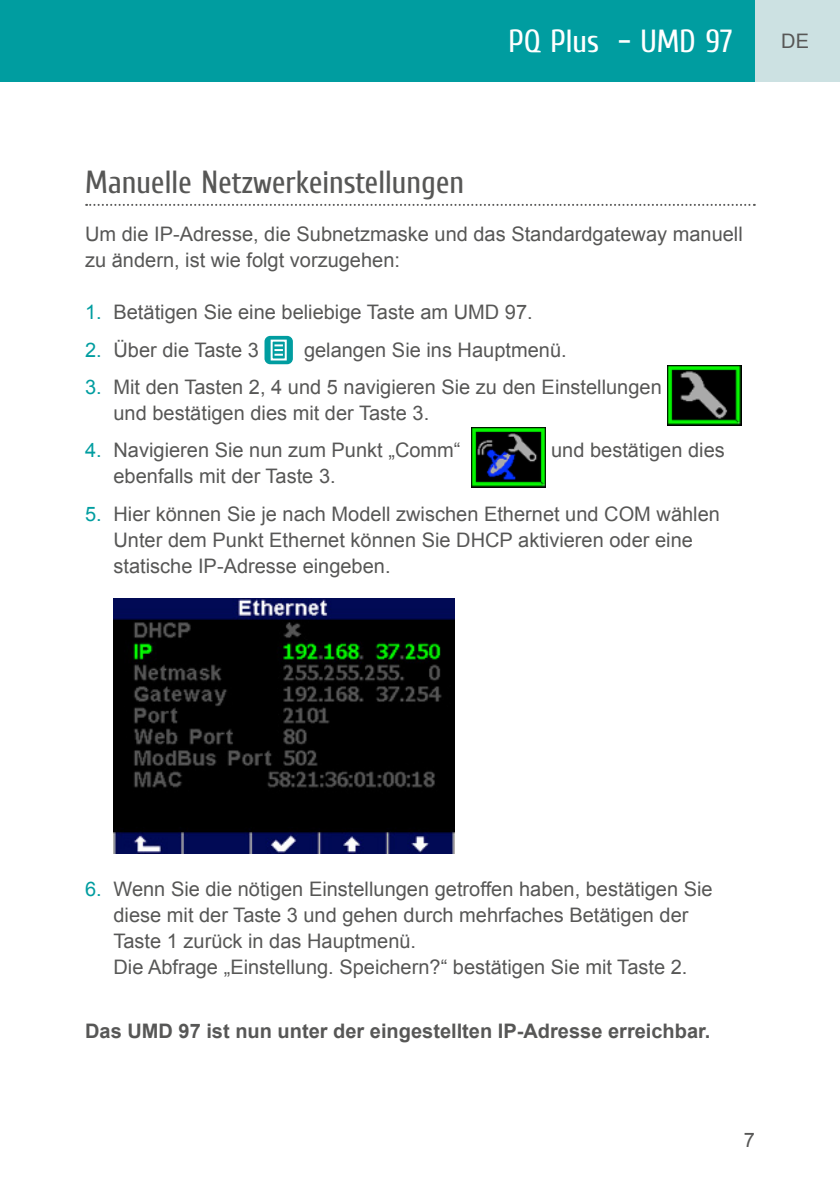
<style>
.page{position:relative;width:840px;height:1191px;background:#fff}
.page>*{position:absolute;margin:0;border:0;box-sizing:border-box;transform-origin:0 0}
.t1{font:32px "Cuprum";color:#575756}
.t2{font:32px "Cuprum";color:#fff}
.t3{font:20px/26px "Arial";color:#575756}
.t4{font:700 20px "Arial";color:#575756}
.s1{color:#009da0}
</style>
<div class="page">
<div style="left:0;top:0;width:839px;height:81px;background:#009da0"></div>
<div style="left:754px;top:0;width:85px;height:81px;background:#cce1e2"></div>
<svg style="left:86px;top:204px;width:668px;height:2px"></svg>
<div style="left:264px;top:336px;width:29px;height:28px;background:#009da0;border-radius:6px"></div>
<div style="left:270px;top:340px;width:16px;height:20px;border:2px solid #fff"></div>
<svg style="left:274px;top:344px;width:9px;height:12px"></svg>
<img style="left:667px;top:365px;width:73px;height:61px">
<img style="left:471px;top:427px;width:74px;height:61px">
<img style="left:113px;top:599px;width:341px;height:254px">
<h1 class="t2" style="left:508px;top:22px;width:225px">PQ Plus – UMD 97</h1>
<p class="t3" style="left:780px;top:28px;width:29px">DE</p>
<h1 class="t1" style="left:85px;top:163px;width:380px">Manuelle Netzwerkeinstellungen</h1>
<p class="t3" style="left:85px;top:221px;width:658px">Um die IP-Adresse, die Subnetzmaske und das Standardgateway manuell zu ändern, ist wie folgt vorzugehen:</p>
<p class="t3" style="left:85px;top:299px;width:449px"><span class="s1">1.</span> Betätigen Sie eine beliebige Taste am UMD 97.</p>
<p class="t3" style="left:85px;top:337px;width:175px"><span class="s1">2.</span> Über die Taste 3</p>
<p class="t3" style="left:304px;top:337px;width:264px">gelangen Sie ins Hauptmenü.</p>
<p class="t3" style="left:113px;top:374px;width:549px;text-indent:-28px"><span class="s1">3.</span> Mit den Tasten 2, 4 und 5 navigieren Sie zu den Einstellungen und bestätigen dies mit der Taste 3.</p>
<p class="t3" style="left:85px;top:437px;width:377px"><span class="s1">4.</span> Navigieren Sie nun zum Punkt „Comm“</p>
<p class="t3" style="left:551px;top:437px;width:175px">und bestätigen dies</p>
<p class="t3" style="left:113px;top:463px;width:223px">ebenfalls mit der Taste 3.</p>
<p class="t3" style="left:113px;top:501px;width:607px;text-indent:-28px"><span class="s1">5.</span> Hier können Sie je nach Modell zwischen Ethernet und COM wählen<br>Unter dem Punkt Ethernet können Sie DHCP aktivieren oder eine statische IP-Adresse eingeben.</p>
<p class="t3" style="left:113px;top:876px;width:600px;text-indent:-28px"><span class="s1">6.</span> Wenn Sie die nötigen Einstellungen getroffen haben, bestätigen Sie diese mit der Taste 3 und gehen durch mehrfaches Betätigen der Taste 1 zurück in das Hauptmenü.<br>Die Abfrage „Einstellung. Speichern?“ bestätigen Sie mit Taste 2.</p>
<p class="t4" style="left:85px;top:1017px;width:626px">Das UMD 97 ist nun unter der eingestellten IP-Adresse erreichbar.</p>
<p class="t3" style="left:743px;top:1127px;width:13px">7</p>
</div>
